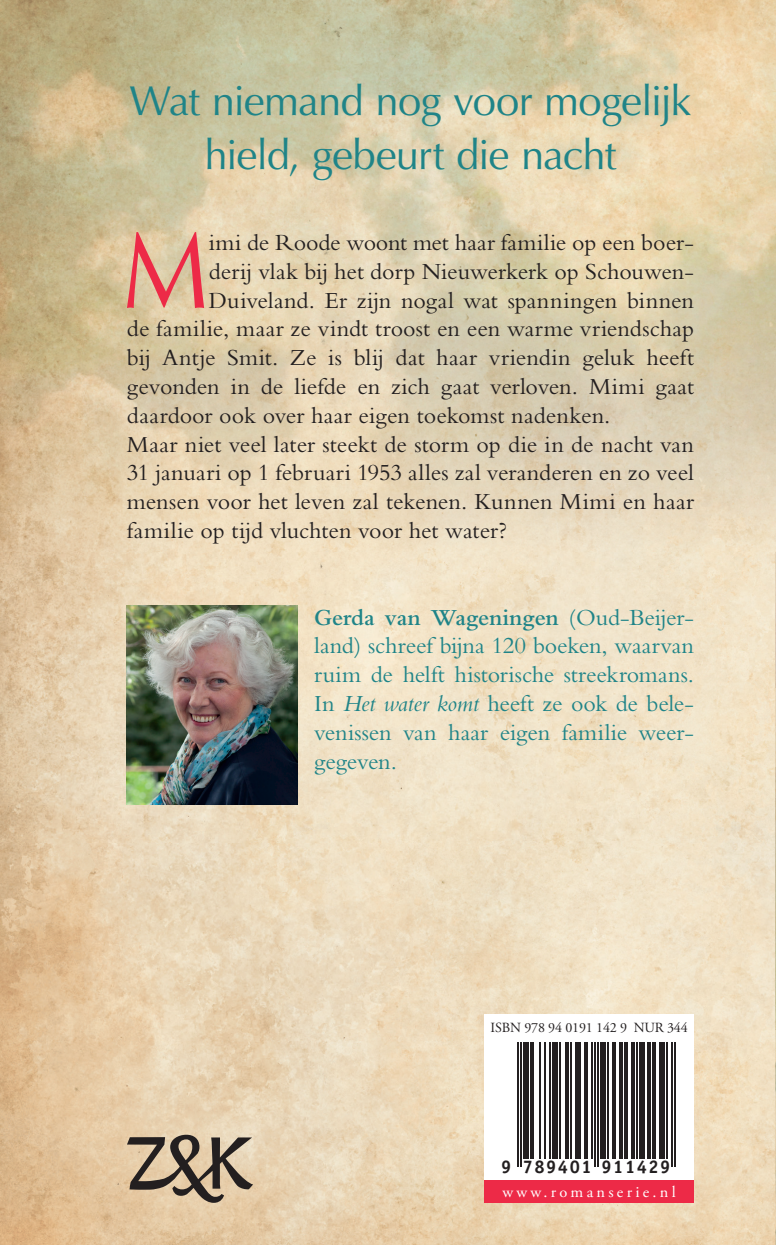
<style>
.page{position:relative;width:776px;height:1245px;background:#fff}
.page>*{position:absolute;margin:0;border:0;box-sizing:border-box;transform-origin:0 0}
.t1{font:108px "Optima";color:#ed2a47;scale:.9 1}
.t2{font:41.8px/54px "Optima";letter-spacing:-.025em;color:#1f8488;text-align:center}
.t3{font:24px "Bembo";color:#231f20}
.t4{font:24px/28.8px "Bembo";letter-spacing:-.005em;color:#1f8488;text-align:justify}
.t5{font:700 18.4px "Officina Serif";letter-spacing:.085em;color:#231f20}
.t6{font:16px "Adobe Garamond Pro";letter-spacing:.2em;color:#fff}
.t7{font:14px "Adobe Garamond Pro";letter-spacing:-.01em;color:#231f20}
.s1{font-weight:600}
.s2{font-style:italic}
</style>
<div class="page">
<img style="left:0;top:842px;width:775px;height:403px">
<img style="left:0;top:551px;width:639px;height:291px">
<img style="left:639px;top:551px;width:136px;height:291px">
<svg style="left:127px;top:1134px;width:126px;height:68px;background:#a3927c"></svg>
<div style="left:484px;top:1014px;width:210px;height:177px;background:#fff"></div>
<div style="left:484px;top:1180px;width:210px;height:22px;background:#ed2a47"></div>
<img style="left:775px;top:688px;width:1px;height:79px">
<img style="left:775px;top:767px;width:1px;height:459px">
<img style="left:775px;top:1px;width:1px;height:687px">
<img style="left:0;top:0;width:775px;height:551px">
<img style="left:127px;top:606px;width:170px;height:198px">
<hr style="left:517px;top:1042px;width:1px;height:124px;background:#231f20">
<hr style="left:520px;top:1042px;width:2px;height:124px;background:#231f20">
<div style="left:523px;top:1042px;width:6px;height:116px;background:#231f20"></div>
<hr style="left:530px;top:1042px;width:4px;height:116px;background:#231f20">
<hr style="left:539px;top:1042px;width:1px;height:116px;background:#231f20">
<hr style="left:544px;top:1042px;width:1px;height:116px;background:#231f20">
<hr style="left:549px;top:1042px;width:1px;height:116px;background:#231f20">
<div style="left:552px;top:1042px;width:5px;height:116px;background:#231f20"></div>
<hr style="left:559px;top:1042px;width:1px;height:116px;background:#231f20">
<hr style="left:565px;top:1042px;width:4px;height:116px;background:#231f20">
<hr style="left:570px;top:1042px;width:2px;height:116px;background:#231f20">
<div style="left:575px;top:1042px;width:5px;height:116px;background:#231f20"></div>
<hr style="left:584px;top:1042px;width:3px;height:116px;background:#231f20">
<hr style="left:591px;top:1042px;width:1px;height:116px;background:#231f20">
<hr style="left:594px;top:1042px;width:2px;height:124px;background:#231f20">
<hr style="left:597px;top:1042px;width:2px;height:124px;background:#231f20">
<div style="left:601px;top:1042px;width:5px;height:116px;background:#231f20"></div>
<hr style="left:607px;top:1042px;width:2px;height:116px;background:#231f20">
<hr style="left:612px;top:1042px;width:4px;height:116px;background:#231f20">
<hr style="left:619px;top:1042px;width:3px;height:116px;background:#231f20">
<hr style="left:624px;top:1042px;width:3px;height:116px;background:#231f20">
<hr style="left:631px;top:1042px;width:3px;height:116px;background:#231f20">
<hr style="left:636px;top:1042px;width:1px;height:116px;background:#231f20">
<div style="left:639px;top:1042px;width:5px;height:116px;background:#231f20"></div>
<hr style="left:647px;top:1042px;width:4px;height:116px;background:#231f20">
<hr style="left:652px;top:1042px;width:4px;height:116px;background:#231f20">
<div style="left:659px;top:1042px;width:5px;height:116px;background:#231f20"></div>
<hr style="left:666px;top:1042px;width:2px;height:116px;background:#231f20">
<hr style="left:671px;top:1042px;width:2px;height:124px;background:#231f20">
<hr style="left:674px;top:1042px;width:2px;height:124px;background:#231f20">
<svg style="left:775px;top:1226px;width:1px;height:19px"></svg>
<h2 class="t2" style="left:129px;top:75px;width:563px">Wat niemand nog voor mogelijk hield, gebeurt die nacht</h2>
<h1 class="t1" style="left:122px;top:208px;width:98px">M</h1>
<p class="t3" style="left:209px;top:228px;width:487px">imi de Roode woont met haar familie op een boer-</p>
<p class="t3" style="left:209px;top:257px;width:487px">derij vlak bij het dorp Nieuwerkerk op Schouwen-</p>
<p class="t3" style="left:209px;top:286px;width:487px">Duiveland. Er zijn nogal wat spanningen binnen</p>
<p class="t3" style="left:127px;top:315px;width:569px">de familie, maar ze vindt troost en een warme vriendschap</p>
<p class="t3" style="left:127px;top:344px;width:568px">bij Antje Smit. Ze is blij dat haar vriendin geluk heeft</p>
<p class="t3" style="left:127px;top:372px;width:568px">gevonden in de liefde en zich gaat verloven. Mimi gaat</p>
<p class="t3" style="left:127px;top:401px;width:485px">daardoor ook over haar eigen toekomst nadenken.</p>
<p class="t3" style="left:127px;top:430px;width:568px">Maar niet veel later steekt de storm op die in de nacht van</p>
<p class="t3" style="left:127px;top:459px;width:568px">31 januari op 1 februari 1953 alles zal veranderen en zo veel</p>
<p class="t3" style="left:127px;top:488px;width:568px">mensen voor het leven zal tekenen. Kunnen Mimi en haar</p>
<p class="t3" style="left:127px;top:516px;width:381px">familie op tijd vluchten voor het water?</p>
<p class="t4" style="left:314px;top:602px;width:381px"><span class="s1">Gerda van Wageningen</span> (Oud-Beijer&shy;land) schreef bijna 120 boeken, waarvan ruim de helft historische streekromans.<br>In <span class="s2">Het water komt</span> heeft ze ook de bele&shy;venissen van haar eigen familie weer&shy;gegeven.</p>
<p class="t7" style="left:490px;top:1019px;width:199px">ISBN 978 94 0191 142 9 NUR 344</p>
<p class="t5" style="left:501px;top:1155px;width:171px">9 789401 911429</p>
<p class="t6" style="left:502px;top:1182px;width:175px">www.romanserie.nl</p>
</div>
